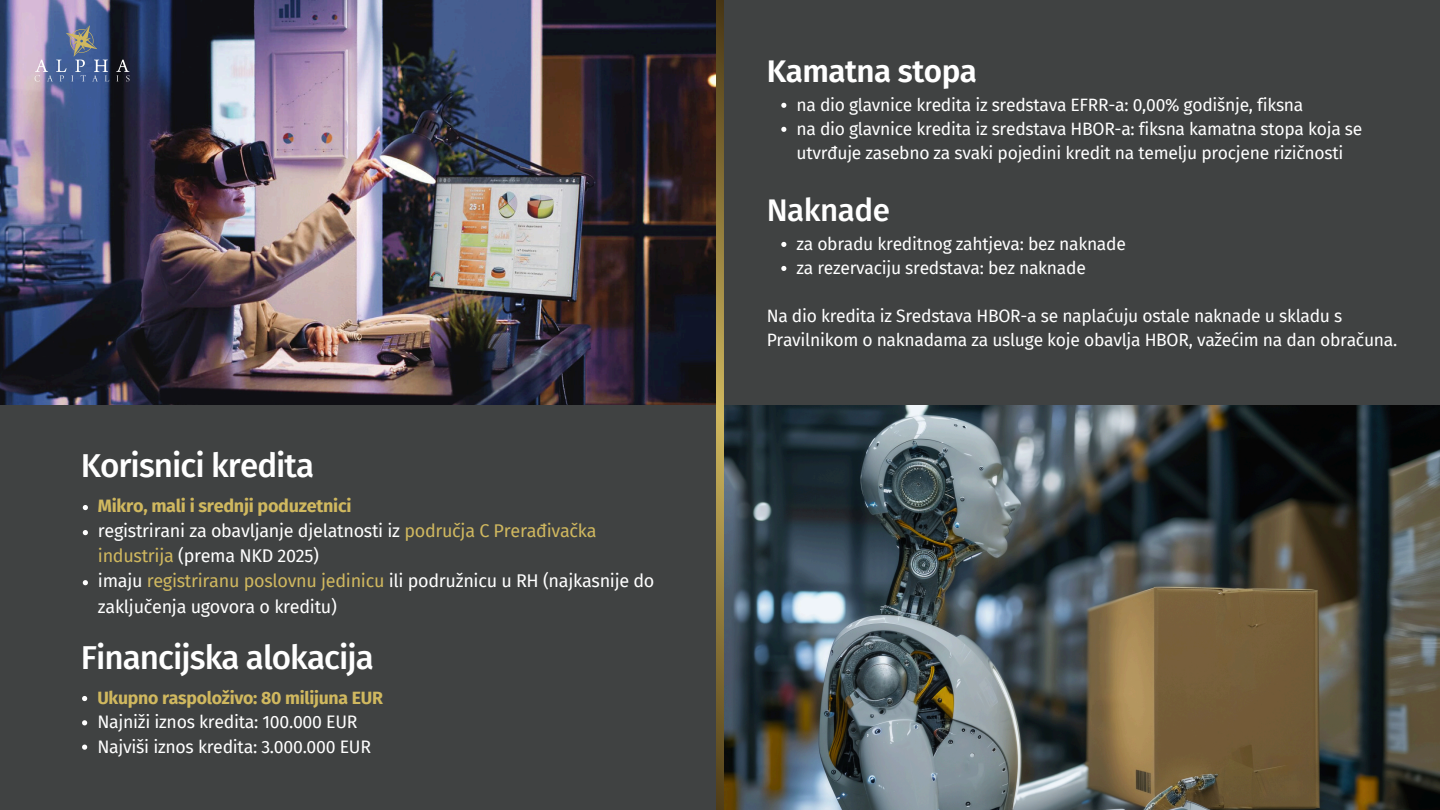
<style>
.page{position:relative;width:1440px;height:810px;background:#404242}
.page>*{position:absolute;margin:0;border:0;box-sizing:border-box;transform-origin:0 0}
.t1{font:500 33.2px "Fira Sans";letter-spacing:-.03em;color:#fff}
.t2{font:600 31.4px "Fira Sans";letter-spacing:-.015em;color:#fff}
.t3{font:500 31.4px "Fira Sans";letter-spacing:-.015em;color:#fff}
.t4{font:18px/25px "Fira Sans";letter-spacing:-.015em;color:#fff}
.t5{font:700 18px "Fira Sans";letter-spacing:-.015em;color:#d0b85f}
.t6{font:17.7px "Fira Sans";letter-spacing:-.015em;color:#fff}
.t7{font:700 17.7px "Fira Sans";letter-spacing:-.015em;color:#d0b85f}
.t8{font:17.5px/24px "Fira Sans";letter-spacing:-.015em;color:#fff}
.s1{color:#d0b85f}
</style>
<div class="page">
<img style="left:724px;top:405px;width:716px;height:405px">
<img style="left:0;top:0;width:716px;height:405px">
<svg style="left:716px;top:0;width:8px;height:810px;background:#8d783a"></svg>
<svg style="left:116px;top:60px;width:14px;height:21px"></svg>
<svg style="left:35px;top:25px;width:74px;height:57px;background:#6a79a1"></svg>
<svg style="left:781px;top:103px;width:5px;height:5px"></svg>
<svg style="left:781px;top:127px;width:5px;height:5px"></svg>
<svg style="left:781px;top:242px;width:5px;height:5px"></svg>
<svg style="left:781px;top:266px;width:5px;height:5px"></svg>
<svg style="left:83px;top:505px;width:5px;height:5px"></svg>
<svg style="left:83px;top:530px;width:5px;height:5px"></svg>
<svg style="left:83px;top:580px;width:5px;height:5px"></svg>
<svg style="left:82px;top:696px;width:5px;height:5px"></svg>
<svg style="left:82px;top:720px;width:5px;height:5px"></svg>
<svg style="left:82px;top:745px;width:5px;height:5px"></svg>
<p class="t1" style="left:81px;top:446px;width:235px">Korisnici kredita</p>
<p class="t5" style="left:98px;top:496px;width:255px">Mikro, mali i srednji poduzetnici</p>
<p class="t4" style="left:98px;top:519px;width:500px">registrirani za obavljanje djelatnosti iz <span class="s1">područja C Prerađivačka industrija</span> (prema NKD 2025)</p>
<p class="t4" style="left:98px;top:569px;width:558px">imaju <span class="s1">registriranu poslovnu jedinicu</span> ili podružnicu u RH (najkasnije do zaključenja ugovora o kreditu)</p>
<h1 class="t1" style="left:81px;top:638px;width:295px">Financijska alokacija</h1>
<h1 class="t7" style="left:97px;top:688px;width:287px">Ukupno raspoloživo: 80 milijuna EUR</h1>
<p class="t6" style="left:97px;top:712px;width:262px">Najniži iznos kredita: 100.000 EUR</p>
<p class="t6" style="left:97px;top:736px;width:275px">Najviši iznos kredita: 3.000.000 EUR</p>
<p class="t2" style="left:767px;top:52px;width:212px">Kamatna stopa</p>
<p class="t8" style="left:796px;top:93px;width:508px">na dio glavnice kredita iz sredstava EFRR-a: 0,00% godišnje, fiksna</p>
<h1 class="t8" style="left:796px;top:117px;width:567px">na dio glavnice kredita iz sredstava HBOR-a: fiksna kamatna stopa koja se utvrđuje zasebno za svaki pojedini kredit na temelju procjene rizičnosti</h1>
<p class="t3" style="left:767px;top:191px;width:125px">Naknade</p>
<p class="t8" style="left:796px;top:232px;width:331px">za obradu kreditnog zahtjeva: bez naknade</p>
<h1 class="t8" style="left:796px;top:256px;width:291px">za rezervaciju sredstava: bez naknade</h1>
<p class="t8" style="left:767px;top:304px;width:632px">Na dio kredita iz Sredstava HBOR-a se naplaćuju ostale naknade u skladu s<br>Pravilnikom o naknadama za usluge koje obavlja HBOR, važećim na dan obračuna.</p>
</div>
